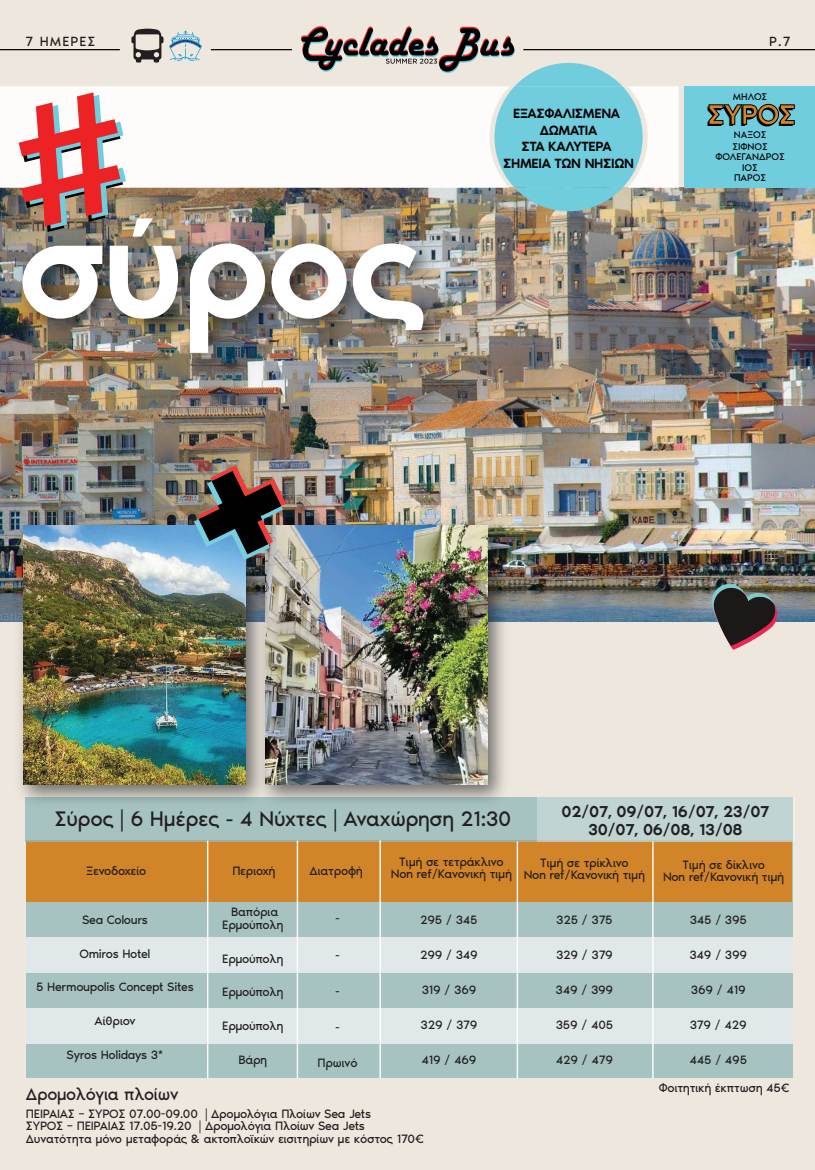
<style>
.page{position:relative;width:815px;height:1170px;background:#fff}
.page>*{position:absolute;margin:0;border:0;box-sizing:border-box;transform-origin:0 0}
.t1{font:500 142.38px "Noir Pro";letter-spacing:-.025em;color:#fff}
.t2{font:500 29px "Noir Pro";letter-spacing:-.03em;color:#010101}
.t3{font:21.75px "Noir Pro";letter-spacing:-.02em;color:#231f20}
.t4{font:17.5px "Noir Pro";letter-spacing:-.03em;color:#231f20}
.t5{font:500 16.25px/17.5px "Noir Pro";letter-spacing:-.02em;color:#231f20;text-align:center}
.t6{font:500 13.75px/16.5px "Noir Pro";letter-spacing:-.025em;color:#010101;text-align:center}
.t7{font:13.75px "Noir Pro";letter-spacing:.08em;color:#231f20}
.t8{font:12.5px/12.5px "Noir Pro";letter-spacing:-.02em;color:#231f20;text-align:center}
.t9{font:10px/10.9px "Noir Pro";letter-spacing:-.01em;color:#010101;text-align:center}
</style>
<div class="page">
<div style="left:0;top:0;width:815px;height:1169px;background:#eee7de"></div>
<img style="left:0;top:187px;width:815px;height:434px">
<div style="left:0;top:86px;width:301px;height:102px;background:#fdfcfb"></div>
<hr style="left:523px;top:49px;width:292px;height:1px;background:#010101">
<hr style="left:0;top:49px;width:120px;height:1px;background:#010101">
<hr style="left:211px;top:49px;width:81px;height:1px;background:#010101">
<svg style="left:131px;top:28px;width:71px;height:35px"></svg>
<div style="left:26px;top:840px;width:766px;height:237px;background:#a6c3c1"></div>
<div style="left:26px;top:937px;width:767px;height:35px;background:#e1e8e9"></div>
<div style="left:26px;top:1007px;width:766px;height:36px;background:#e1e8e9"></div>
<div style="left:26px;top:840px;width:766px;height:61px;background:#d28429"></div>
<div style="left:26px;top:797px;width:767px;height:44px;background:#a6c3c1"></div>
<div style="left:537px;top:797px;width:257px;height:44px;background:#c0d4d3"></div>
<hr style="left:207px;top:840px;width:1px;height:237px;background:#fff">
<hr style="left:297px;top:840px;width:1px;height:237px;background:#fff">
<hr style="left:379px;top:840px;width:2px;height:237px;background:#fff">
<hr style="left:517px;top:841px;width:1px;height:236px;background:#fff">
<hr style="left:652px;top:841px;width:2px;height:236px;background:#fff">
<div style="left:684px;top:86px;width:131px;height:102px;background:#70cddd"></div>
<svg style="left:301px;top:26px;width:378px;height:185px"></svg>
<svg style="left:709px;top:104px;width:86px;height:21px"></svg>
<img style="left:4px;top:183px;width:448px;height:205px">
<img style="left:274px;top:511px;width:242px;height:291px">
<img style="left:274px;top:525px;width:213px;height:259px">
<img style="left:9px;top:511px;width:265px;height:302px">
<img style="left:23px;top:525px;width:222px;height:259px">
<img style="left:194px;top:465px;width:92px;height:95px">
<img style="left:710px;top:582px;width:69px;height:68px">
<svg style="left:3px;top:89px;width:132px;height:141px;background:#d9d3cc"></svg>
<p class="t7" style="left:26px;top:31px;width:71px">7 ΗΜΕΡΕΣ</p>
<p class="t7" style="left:769px;top:31px;width:23px">P.7</p>
<h1 class="t1" style="left:18px;top:157px;width:409px">σύρος</h1>
<p class="t6" style="left:503px;top:104px;width:132px">ΕΞΑΣΦΑΛΙΣΜΕΝΑ<br>ΔΩΜΑΤΙΑ<br>ΣΤΑ ΚΑΛΥΤΕΡΑ<br>ΣΗΜΕΙΑ ΤΩΝ ΝΗΣΙΩΝ</p>
<p class="t9" style="left:733px;top:90px;width:36px">ΜΗΛΟΣ</p>
<h2 class="t2" style="left:706px;top:93px;width:90px">ΣΥΡΟΣ</h2>
<p class="t9" style="left:732px;top:140px;width:37px">ΣΙΦΝΟΣ</p>
<p class="t9" style="left:734px;top:128px;width:34px">ΝΑΞΟΣ</p>
<p class="t9" style="left:715px;top:151px;width:71px">ΦΟΛΕΓΑΝΔΡΟΣ</p>
<p class="t9" style="left:734px;top:161px;width:34px">ΙΟΣ<br>ΠΑΡΟΣ</p>
<h3 class="t3" style="left:54px;top:802px;width:459px">Σύρος | 6 Ημέρες - 4 Νύχτες | Aναχώρηση 21:30</h3>
<h3 class="t5" style="left:562px;top:802px;width:209px">02/07, 09/07, 16/07, 23/07<br>30/07, 06/08, 13/08</h3>
<p class="t8" style="left:391px;top:854px;width:123px">Τιμή σε τετράκλινο<br>Non ref/Κανονική τιμή</p>
<p class="t8" style="left:86px;top:863px;width:62px">Ξενοδοχείο</p>
<p class="t8" style="left:232px;top:863px;width:45px">Περιοχή</p>
<p class="t8" style="left:309px;top:863px;width:55px">Διατροφή</p>
<p class="t8" style="left:524px;top:855px;width:123px">Τιμή σε τρίκλινο<br>Non ref/Κανονική τιμή</p>
<p class="t8" style="left:82px;top:912px;width:67px">Sea Colours</p>
<p class="t8" style="left:80px;top:946px;width:72px">Omiros Hotel</p>
<p class="t8" style="left:36px;top:979px;width:159px">5 Hermoupolis Concept Sites</p>
<p class="t8" style="left:95px;top:1013px;width:42px">Αίθριον</p>
<p class="t8" style="left:67px;top:1047px;width:98px">Syros Holidays 3*</p>
<p class="t8" style="left:222px;top:904px;width:63px">Βαπόρια<br>Ερμούπολη</p>
<p class="t8" style="left:222px;top:951px;width:63px">Ερμούπολη</p>
<p class="t8" style="left:222px;top:984px;width:63px">Ερμούπολη</p>
<p class="t8" style="left:222px;top:1018px;width:63px">Ερμούπολη</p>
<p class="t8" style="left:239px;top:1052px;width:30px">Βάρη</p>
<p class="t8" style="left:335px;top:911px;width:6px">-</p>
<p class="t8" style="left:335px;top:947px;width:6px">-</p>
<p class="t8" style="left:335px;top:983px;width:6px">-</p>
<p class="t8" style="left:335px;top:1019px;width:6px">-</p>
<p class="t8" style="left:318px;top:1056px;width:41px">Πρωινό</p>
<p class="t8" style="left:420px;top:912px;width:59px">295 / 345</p>
<p class="t8" style="left:420px;top:947px;width:59px">299 / 349</p>
<p class="t8" style="left:422px;top:982px;width:56px">319 / 369</p>
<p class="t8" style="left:421px;top:1017px;width:58px">329 / 379</p>
<p class="t8" style="left:421px;top:1052px;width:56px">419 / 469</p>
<h3 class="t4" style="left:26px;top:1080px;width:154px">Δρομολόγια πλοίων</h3>
<p class="t8" style="left:26px;top:1106px;width:399px;text-align:left">ΠΕΙΡΑΙΑΣ – ΣΥΡΟΣ 07.00-09.00 | Δρομολόγια Πλοίων Sea Jets<br>ΣΥΡΟΣ – ΠΕΙΡΑΙΑΣ 17.05-19.20 | Δρομολόγια Πλοίων Sea Jets<br>Δυνατότητα μόνο μεταφοράς &amp; ακτοπλοϊκών εισιτηρίων με κόστος 170€</p>
<p class="t8" style="left:556px;top:912px;width:58px">325 / 375</p>
<p class="t8" style="left:556px;top:947px;width:58px">329 / 379</p>
<p class="t8" style="left:556px;top:982px;width:59px">349 / 399</p>
<p class="t8" style="left:556px;top:1017px;width:59px">359 / 405</p>
<p class="t8" style="left:556px;top:1052px;width:59px">429 / 479</p>
<p class="t8" style="left:663px;top:857px;width:123px">Τιμή σε δίκλινο<br>Non ref/Κανονική τιμή</p>
<p class="t8" style="left:690px;top:912px;width:59px">345 / 395</p>
<p class="t8" style="left:689px;top:947px;width:59px">349 / 399</p>
<p class="t8" style="left:691px;top:982px;width:56px">369 / 419</p>
<p class="t8" style="left:690px;top:1017px;width:59px">379 / 429</p>
<p class="t8" style="left:689px;top:1052px;width:59px">445 / 495</p>
<p class="t8" style="left:659px;top:1080px;width:132px">Φοιτητική έκπτωση 45€</p>
</div>
